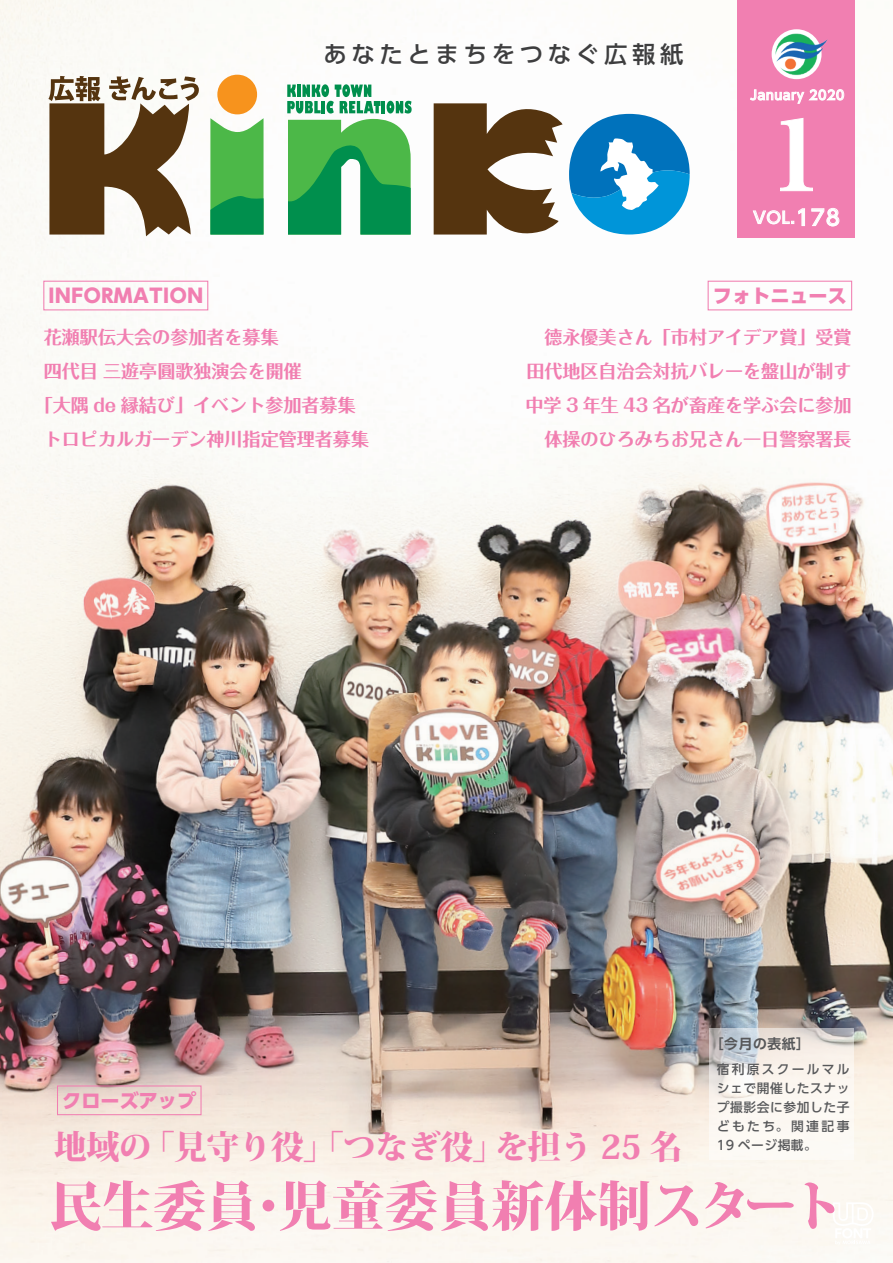
<style>
.page{position:relative;width:893px;height:1263px;background:#fff}
.page>*{position:absolute;margin:0;border:0;box-sizing:border-box;transform-origin:0 0}
.t1{font:97.8px "Midashi Min Pro MA31";color:#fff}
.t2{font:800 53.1px "Koz Min Pro";color:#f17fb1}
.t3{font:800 33px "Koz Min Pro";letter-spacing:-.02em;color:#f17fb1}
.t4{font:500 23.4px "UD Shin Go Pro";letter-spacing:.2em;color:#3e3e3f}
.t5{font:500 21.3px "UD Shin Go Pro";color:#fff}
.t6{font:800 19.2px "UD Shin Go Pro";color:#f17fb1}
.t7{font:800 19.2px "UD Shin Go Pro";letter-spacing:.03em;color:#f17fb1}
.t8{font:700 18px/34px "Folk Pro";color:#f17fb1;text-align:right}
.t9{font:500 15.9px "UD Shin Go Pro";color:#fff}
.t10{font:700 13.8px "UD Shin Go Pro De";letter-spacing:.04em;color:#57585a}
.t11{font:500 12.75px/19.2px "UD Shin Go Pro";letter-spacing:.045em;color:#57585a;text-align:justify}
.t12{font:500 12.75px "UD Shin Go Pro";letter-spacing:.04em;color:#fff}
.s1{font-size:15.9px}
</style>
<div class="page">
<img style="left:0;top:0;width:893px;height:1263px">
<svg style="left:323px;top:42px;width:107px;height:25px"></svg>
<svg style="left:436px;top:41px;width:250px;height:27px"></svg>
<svg style="left:43px;top:280px;width:166px;height:31px"></svg>
<svg style="left:707px;top:280px;width:146px;height:31px"></svg>
<svg style="left:833px;top:1202px;width:41px;height:43px"></svg>
<div style="left:738px;top:0;width:117px;height:238px;background:#f17fb1"></div>
<svg style="left:434px;top:101px;width:129px;height:139px"></svg>
<svg style="left:569px;top:114px;width:121px;height:120px"></svg>
<svg style="left:48px;top:76px;width:151px;height:160px"></svg>
<svg style="left:287px;top:84px;width:125px;height:151px"></svg>
<svg style="left:210px;top:75px;width:54px;height:160px"></svg>
<svg style="left:750px;top:89px;width:94px;height:15px"></svg>
<svg style="left:753px;top:208px;width:52px;height:18px"></svg>
<svg style="left:811px;top:208px;width:28px;height:18px"></svg>
<svg style="left:780px;top:118px;width:33px;height:73px"></svg>
<img style="left:773px;top:29px;width:55px;height:49px">
<svg style="left:56px;top:1085px;width:146px;height:31px;background:#ebd4ce"></svg>
<svg style="left:709px;top:1028px;width:145px;height:132px;fill:#fcf7f1"></svg>
<p class="t7" style="left:49px;top:280px;width:156px">INFORMATION</p>
<p class="t4" style="left:323px;top:35px;width:362px">あなたとまちをつなぐ広報紙</p>
<p class="t12" style="left:750px;top:85px;width:96px">January 2020</p>
<h1 class="t1" style="left:748px;top:79px;width:99px">１</h1>
<p class="t5" style="left:790px;top:200px;width:51px"><span class="s1">.</span>178</p>
<p class="t9" style="left:753px;top:205px;width:38px">VOL</p>
<p class="t6" style="left:713px;top:280px;width:135px">フォトニュース</p>
<p class="t8" style="left:44px;top:318px;width:236px">花瀬駅伝大会の参加者を募集</p>
<p class="t8" style="left:44px;top:352px;width:260px">四代目三遊亭圓歌独演会を開催</p>
<p class="t8" style="left:35px;top:386px;width:322px">「大隅 de 縁結び」イベント参加者募集</p>
<p class="t8" style="left:44px;top:420px;width:327px">トロピカルガーデン神川指定管理者募集</p>
<p class="t8" style="left:525px;top:318px;width:328px">德永優美さん「市村アイデア賞」受賞田代地区自治会対抗バレーを盤山が制す中学 3 年生 43 名が畜産を学ぶ会に参加体操のひろみちお兄さん一日警察署長</p>
<p class="t6" style="left:62px;top:1084px;width:135px">クローズアップ</p>
<h3 class="t3" style="left:54px;top:1122px;width:99px">地域の</h3>
<h3 class="t3" style="left:142px;top:1122px;width:365px">「見守り役」「つなぎ役」</h3>
<h3 class="t3" style="left:495px;top:1122px;width:189px">を担う 25 名</h3>
<p class="t10" style="left:710px;top:1032px;width:102px">［今月の表紙[</p>
<p class="t11" style="left:717px;top:1059px;width:134px">宿利原スクールマルシェで開催したスナップ撮影会に参加した子どもたち。関連記事19 ページ掲載。</p>
<h2 class="t2" style="left:49px;top:1167px;width:797px">民生委員児童委員新体制スタート</h2>
<h2 class="t2" style="left:242px;top:1167px;width:55px">・</h2>
</div>
